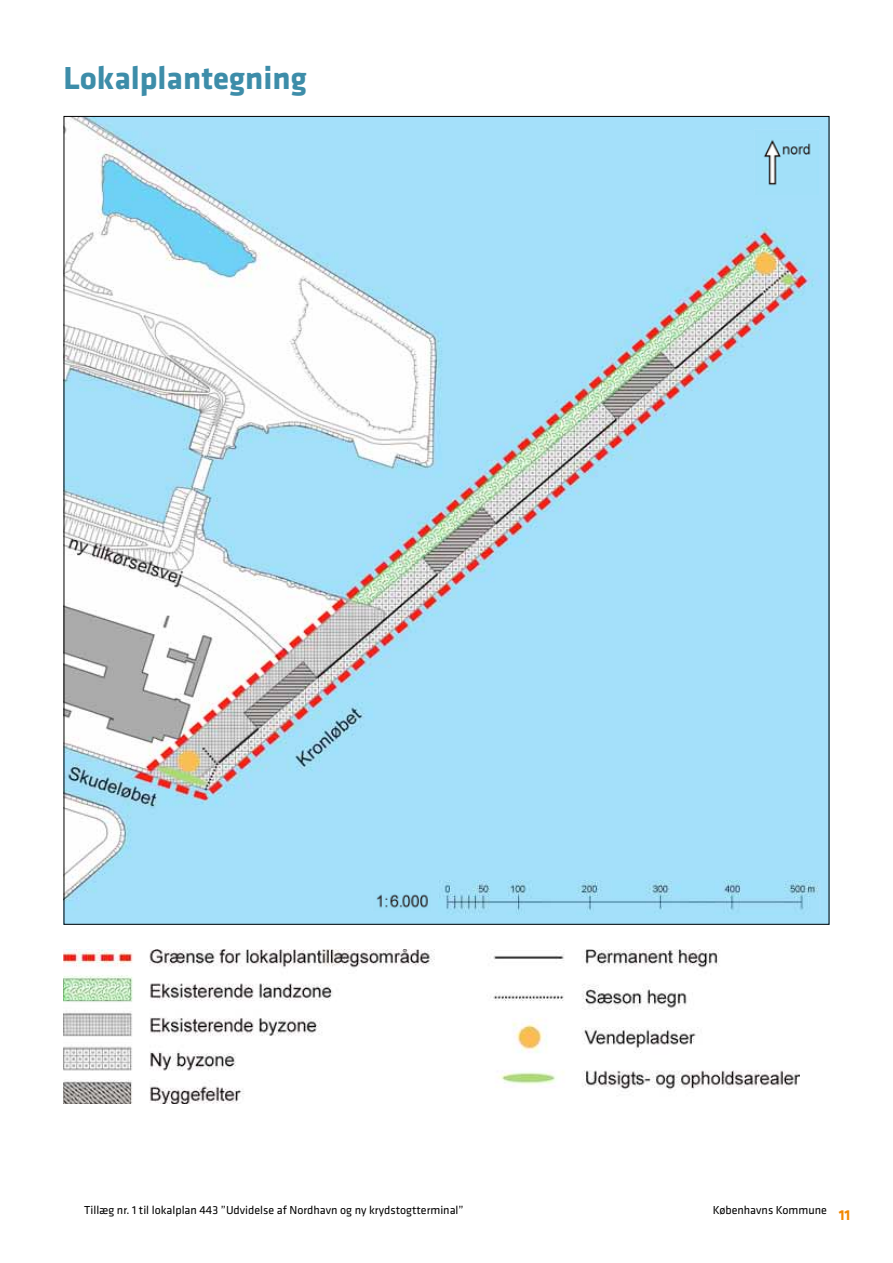
<style>
.page{position:relative;width:893px;height:1263px;background:#fff}
.page>*{position:absolute;margin:0;border:0;box-sizing:border-box;transform-origin:0 0}
.t1{font:700 33px "Klavika";color:#3d8da9}
.t2{font:700 15px "Klavika";color:#f18700}
.t3{font:12px "Klavika";color:#000}
</style>
<div class="page">
<img style="left:66px;top:118px;width:761px;height:804px">
<img style="left:64px;top:949px;width:736px;height:154px">
<img style="left:754px;top:130px;width:65px;height:65px">
<img style="left:373px;top:890px;width:57px;height:21px">
<img style="left:438px;top:881px;width:382px;height:33px">
<h1 class="t1" style="left:63px;top:65px;width:245px">Lokalplantegning</h1>
<p class="t3" style="left:84px;top:1205px;width:381px">Tillæg nr. 1 til lokalplan 443 ”Udvidelse af Nordhavn og ny krydstogtterminal”</p>
<p class="t3" style="left:713px;top:1205px;width:116px">Københavns Kommune</p>
<p class="t2" style="left:839px;top:1209px;width:13px">11</p>
</div>
